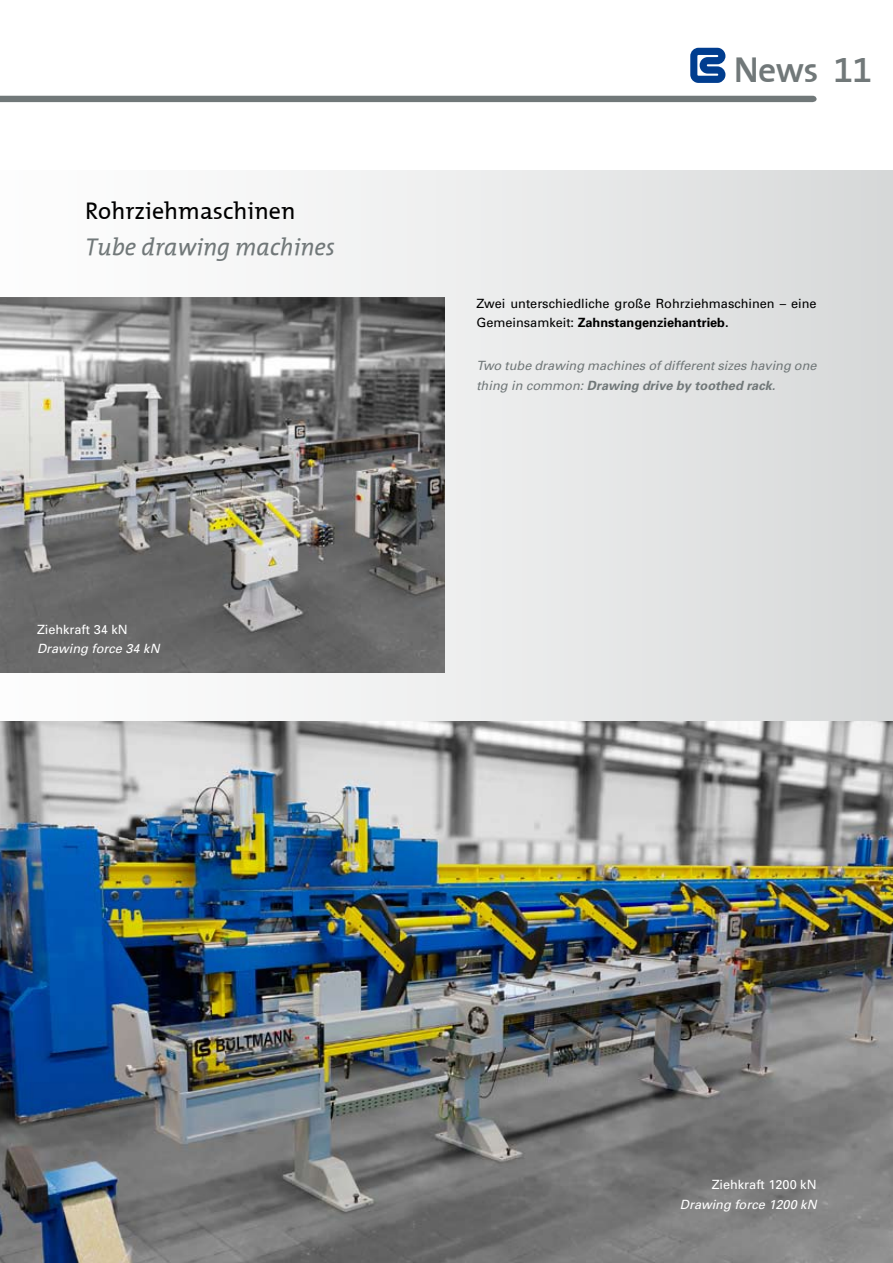
<style>
.page{position:relative;width:893px;height:1263px;background:#fff}
.page>*{position:absolute;margin:0;border:0;box-sizing:border-box;transform-origin:0 0}
.t1{font:35.7px "The Mix Semi Bold Plain";color:#717879}
.t2{font:italic 24px "The Mix";color:#717879}
.t3{font:24px "The Mix Plain";color:#000}
.t4{font:italic 12.75px/19.5px "Univers";color:#717879}
.t5{font:12.75px/19.5px "Univers";color:#000}
.t6{font:italic 12.75px "Univers";color:#fff}
.t7{font:12.75px "Univers";color:#fff}
.s1{font-family:"The Mix Semi Bold Expert"}
.s2{font-weight:700}
</style>
<div class="page">
<div style="left:0;top:170px;width:893px;height:1093px;background:linear-gradient(to right,#fff,#d8dadb)"></div>
<div style="left:0;top:96px;width:817px;height:6px;background:#717879"></div>
<svg style="left:690px;top:48px;width:35px;height:35px"></svg>
<img style="left:0;top:298px;width:444px;height:375px">
<img style="left:0;top:721px;width:893px;height:542px">
<h2 class="t3" style="left:85px;top:191px;width:212px">Rohrziehmaschinen</h2>
<h2 class="t2" style="left:85px;top:227px;width:252px">Tube drawing machines</h2>
<p class="t7" style="left:37px;top:621px;width:92px">Ziehkraft 34 kN</p>
<p class="t6" style="left:37px;top:641px;width:124px">Drawing force 34 kN</p>
<h1 class="t1" style="left:734px;top:41px;width:140px">News <span class="s1">11</span></h1>
<p class="t5" style="left:476px;top:293px;width:342px">Zwei unterschiedliche große Rohrziehmaschinen – eine<br>Gemeinsamkeit: <span class="s2">Zahnstangenziehantrieb.</span></p>
<p class="t4" style="left:476px;top:356px;width:342px">Two tube drawing machines of different sizes having one thing in common: <span class="s2">Drawing drive by toothed rack.</span></p>
<p class="t7" style="left:712px;top:1177px;width:106px">Ziehkraft 1200 kN</p>
<p class="t6" style="left:680px;top:1196px;width:138px">Drawing force 1200 kN</p>
</div>
